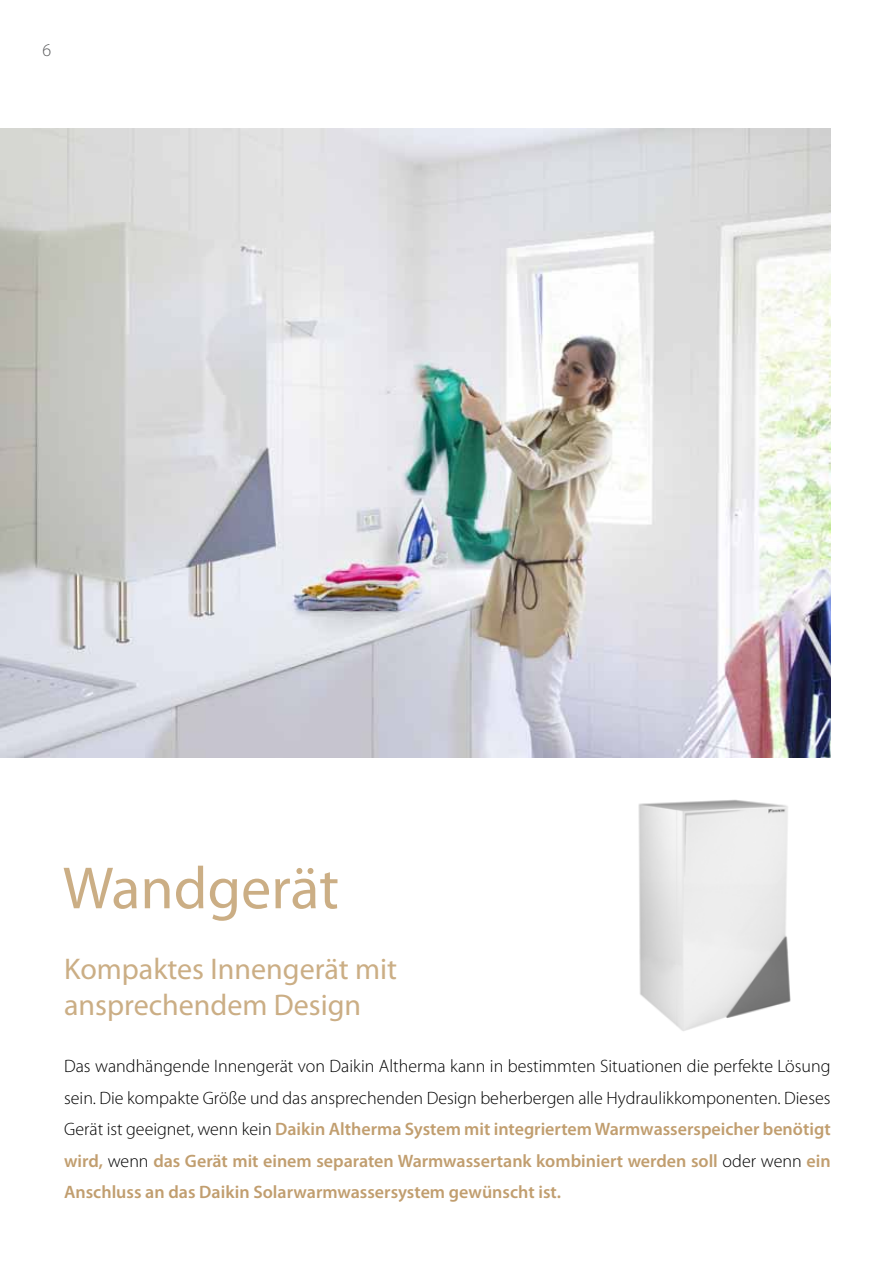
<style>
.page{position:relative;width:893px;height:1263px;background:#fff}
.page>*{position:absolute;margin:0;border:0;box-sizing:border-box;transform-origin:0 0}
.t1{font:60px "Myriad Pro";color:#cbae85}
.t2{font:30px/36px "Myriad Pro";color:#cbae85}
.t3{font:300 18px/31.5px "Myriad Pro";color:#000;text-align:justify}
.t4{font:300 18px "Myriad Pro";color:#5a5b5d}
.s1{font-weight:600;color:#c19e6f}
</style>
<div class="page">
<img style="left:0;top:129px;width:831px;height:628px">
<img style="left:638px;top:799px;width:153px;height:232px">
<p class="t4" style="left:43px;top:40px;width:10px">6</p>
<h1 class="t1" style="left:63px;top:851px;width:278px">Wandgerät</h1>
<h2 class="t2" style="left:64px;top:951px;width:334px">Kompaktes Innengerät mit ansprechendem Design</h2>
<p class="t3" style="left:64px;top:1051px;width:768px">Das wandhängende Innengerät von Daikin Altherma kann in bestimmten Situationen die perfekte Lösung sein. Die kompakte Größe und das ansprechenden Design beherbergen alle Hydraulikkomponenten. Dieses Gerät ist geeignet, wenn kein <span class="s1">Daikin Altherma System mit integriertem Warmwasserspeicher benötigt wird,</span> wenn <span class="s1">das Gerät mit einem separaten Warmwassertank kombiniert werden soll</span> oder wenn <span class="s1">ein Anschluss an das Daikin Solarwarmwassersystem gewünscht ist.</span></p>
</div>
